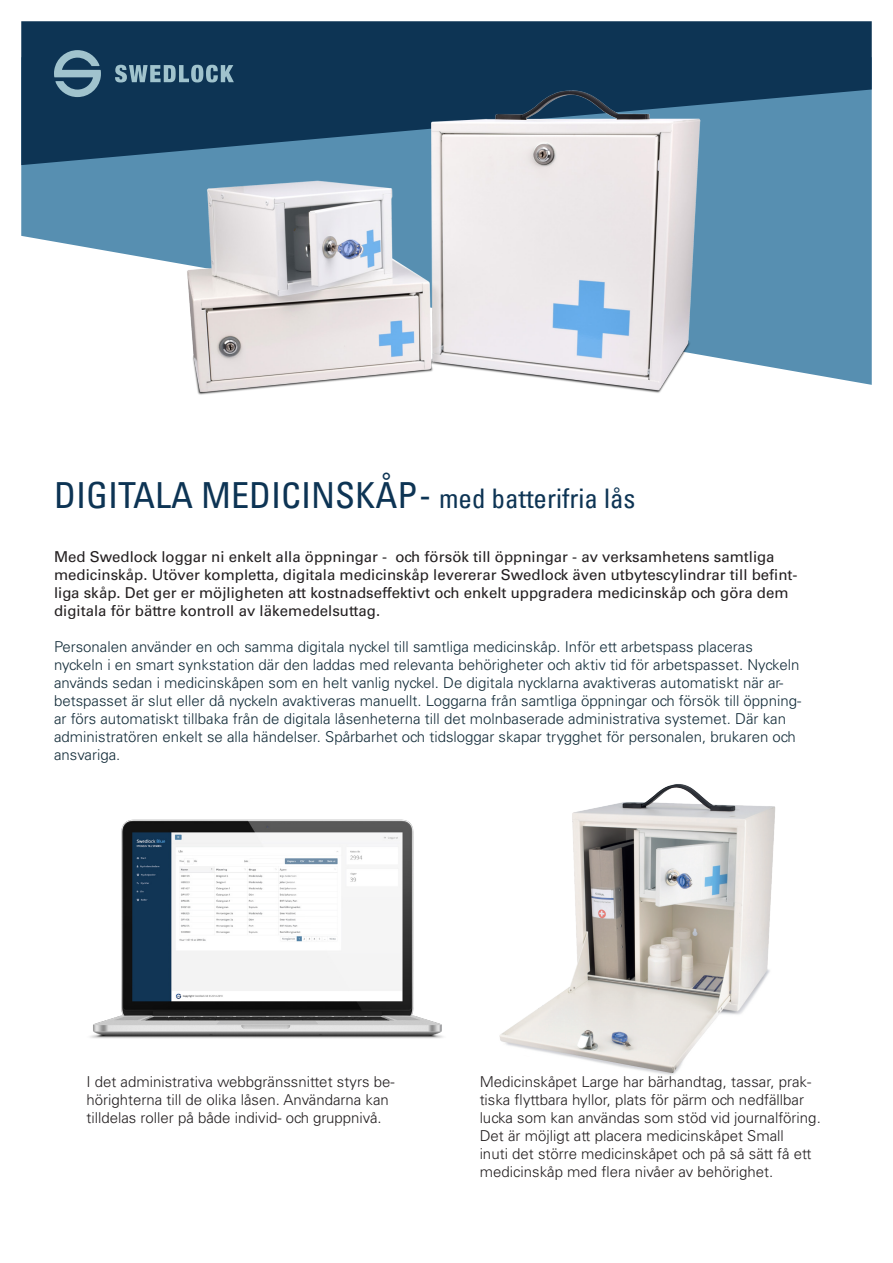
<style>
.page{position:relative;width:893px;height:1263px;background:#fff}
.page>*{position:absolute;margin:0;border:0;box-sizing:border-box;transform-origin:0 0}
.t1{font:condensed 36px "Univers";color:#0d3454}
.t2{font:300 15px/18px "Univers LT Std";color:#132c39}
.t3{font:300 15px/18px "Univers LT Std";color:#231f20}
.t4{font:15px/18px "Univers LT Std";color:#231f20}
.s1{font-size:27px}
</style>
<div class="page">
<div style="left:21px;top:21px;width:851px;height:21px;background:#0d3454"></div>
<img style="left:499px;top:784px;width:276px;height:291px">
<img style="left:90px;top:819px;width:353px;height:220px">
<img style="left:21px;top:42px;width:851px;height:353px">
<h1 class="t1" style="left:54px;top:473px;width:583px">DIGITALA MEDICINSKÅP - <span class="s1">med batterifria lås</span></h1>
<p class="t4" style="left:54px;top:548px;width:745px">Med Swedlock loggar ni enkelt alla öppningar - och försök till öppningar - av verksamhetens samtliga medicinskåp. Utöver kompletta, digitala medicinskåp levererar Swedlock även utbytescylindrar till befint&shy;liga skåp. Det ger er möjligheten att kostnadseffektivt och enkelt uppgradera medicinskåp och göra dem digitala för bättre kontroll av läkemedelsuttag.</p>
<p class="t2" style="left:54px;top:638px;width:749px">Personalen använder en och samma digitala nyckel till samtliga medicinskåp. Inför ett arbetspass placeras nyckeln i en smart synkstation där den laddas med relevanta behörigheter och aktiv tid för arbetspasset. Nyckeln används sedan i medicinskåpen som en helt vanlig nyckel. De digitala nycklarna avaktiveras automatiskt när ar&shy;betspasset är slut eller då nyckeln avaktiveras manuellt. Loggarna från samtliga öppningar och försök till öppning&shy;ar förs automatiskt tillbaka från de digitala låsenheterna till det molnbaserade administrativa systemet. Där kan administratören enkelt se alla händelser. Spårbarhet och tidsloggar skapar trygghet för personalen, brukaren och ansvariga.</p>
<p class="t3" style="left:86px;top:1072px;width:310px">I det administrativa webbgränssnittet styrs be&shy;hörighterna till de olika låsen. Användarna kan tilldelas roller på både individ- och gruppnivå.</p>
<p class="t3" style="left:480px;top:1072px;width:343px">Medicinskåpet Large har bärhandtag, tassar, prak&shy;tiska flyttbara hyllor, plats för pärm och nedfällbar lucka som kan användas som stöd vid journalföring.<br>Det är möjligt att placera medicinskåpet Small<br>inuti det större medicinskåpet och på så sätt få ett medicinskåp med flera nivåer av behörighet.</p>
</div>
